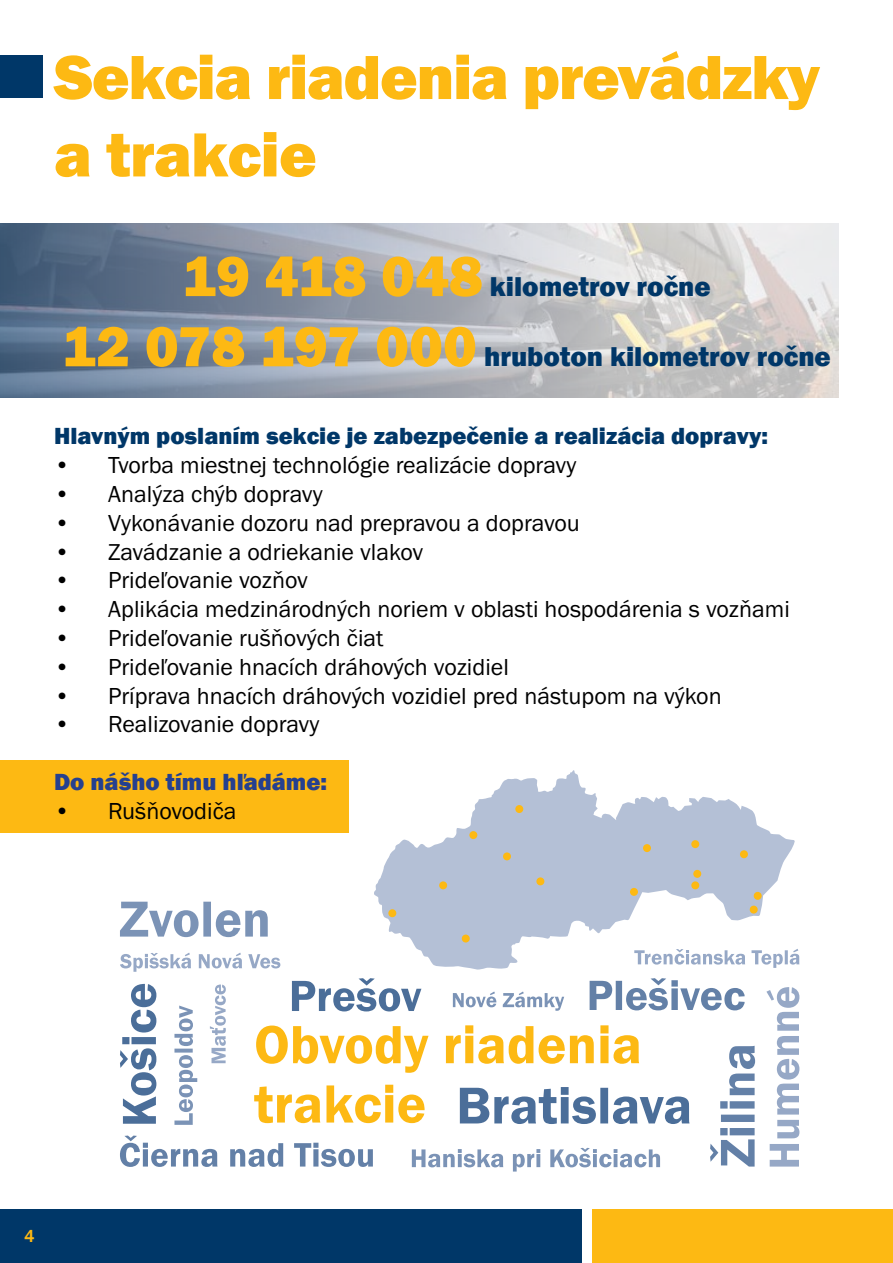
<style>
.page{position:relative;width:893px;height:1263px;background:#fff}
.page>*{position:absolute;margin:0;border:0;box-sizing:border-box;transform-origin:0 0}
.t1{font:800 64.5px/77.4px "Franklin Gothic";letter-spacing:-.02em;color:#fdb913}
.t2{font:800 28.05px "Franklin Gothic";color:#003768}
.t3{font:24px "Franklin Got Itc TOT Boo";color:#000}
.t4{font:800 24px "Franklin Gothic";color:#003768}
.t5{font:800 24px "Franklin Gothic";color:#25408f}
.t6{font:500 18px "Franklin Gothic";color:#fdb913}
.s1{font-size:58.5px;color:#fdb913}
</style>
<div class="page">
<div style="left:593px;top:1209px;width:300px;height:54px;background:#fdb913"></div>
<div style="left:0;top:1209px;width:582px;height:54px;background:#003768"></div>
<svg style="left:374px;top:770px;width:421px;height:200px;fill:#b4c0d6"></svg>
<div style="left:388px;top:909px;width:8px;height:8px;background:#fdb913;border-radius:50%"></div>
<div style="left:740px;top:850px;width:8px;height:8px;background:#fdb913;border-radius:50%"></div>
<div style="left:691px;top:881px;width:8px;height:8px;background:#fdb913;border-radius:50%"></div>
<div style="left:693px;top:870px;width:8px;height:8px;background:#fdb913;border-radius:50%"></div>
<div style="left:630px;top:888px;width:8px;height:8px;background:#fdb913;border-radius:50%"></div>
<div style="left:750px;top:906px;width:8px;height:7px;background:#fdb913;border-radius:50%"></div>
<div style="left:754px;top:892px;width:8px;height:8px;background:#fdb913;border-radius:50%"></div>
<div style="left:503px;top:852px;width:8px;height:8px;background:#fdb913;border-radius:50%"></div>
<div style="left:536px;top:877px;width:8px;height:8px;background:#fdb913;border-radius:50%"></div>
<div style="left:643px;top:844px;width:8px;height:8px;background:#fdb913;border-radius:50%"></div>
<div style="left:462px;top:934px;width:8px;height:8px;background:#fdb913;border-radius:50%"></div>
<div style="left:691px;top:840px;width:8px;height:8px;background:#fdb913;border-radius:50%"></div>
<div style="left:439px;top:881px;width:8px;height:8px;background:#fdb913;border-radius:50%"></div>
<div style="left:515px;top:805px;width:8px;height:8px;background:#fdb913;border-radius:50%"></div>
<div style="left:469px;top:831px;width:8px;height:8px;background:#fdb913;border-radius:50%"></div>
<svg style="left:710px;top:1046px;width:45px;height:120px"></svg>
<svg style="left:120px;top:953px;width:160px;height:19px"></svg>
<svg style="left:120px;top:984px;width:36px;height:140px"></svg>
<svg style="left:634px;top:949px;width:165px;height:19px"></svg>
<svg style="left:453px;top:991px;width:111px;height:20px"></svg>
<svg style="left:120px;top:902px;width:148px;height:35px"></svg>
<svg style="left:174px;top:1005px;width:23px;height:120px"></svg>
<svg style="left:292px;top:978px;width:129px;height:33px"></svg>
<svg style="left:766px;top:987px;width:33px;height:179px"></svg>
<svg style="left:412px;top:1148px;width:248px;height:23px"></svg>
<svg style="left:590px;top:978px;width:155px;height:32px"></svg>
<svg style="left:210px;top:984px;width:16px;height:79px"></svg>
<svg style="left:120px;top:1135px;width:253px;height:32px"></svg>
<svg style="left:254px;top:1025px;width:435px;height:99px"></svg>
<div style="left:0;top:760px;width:349px;height:72px;background:#fdb913"></div>
<svg style="left:0;top:223px;width:839px;height:174px"></svg>
<div style="left:0;top:55px;width:43px;height:43px;background:#003768"></div>
<h1 class="t1" style="left:54px;top:39px;width:767px">Sekcia riadenia prevádzky a trakcie</h1>
<p class="t2" style="left:182px;top:268px;width:530px"><span class="s1">19 418 048</span> kilometrov ročne</p>
<p class="t2" style="left:62px;top:339px;width:770px"><span class="s1">12 078 197 000</span> hruboton kilometrov ročne</p>
<p class="t4" style="left:54px;top:421px;width:715px">Hlavným poslaním sekcie je zabezpečenie a realizácia dopravy:</p>
<p class="t3" style="left:54px;top:452px;width:524px">• Tvorba miestnej technológie realizácie dopravy</p>
<p class="t3" style="left:54px;top:481px;width:270px">• Analýza chýb dopravy</p>
<p class="t3" style="left:54px;top:509px;width:527px">• Vykonávanie dozoru nad prepravou a dopravou</p>
<p class="t3" style="left:54px;top:538px;width:371px">• Zavádzanie a odriekanie vlakov</p>
<p class="t3" style="left:54px;top:567px;width:255px">• Prideľovanie vozňov</p>
<p class="t3" style="left:54px;top:596px;width:737px">• Aplikácia medzinárodných noriem v oblasti hospodárenia s vozňami</p>
<p class="t3" style="left:54px;top:625px;width:331px">• Prideľovanie rušňových čiat</p>
<p class="t3" style="left:54px;top:653px;width:456px">• Prideľovanie hnacích dráhových vozidiel</p>
<p class="t3" style="left:54px;top:682px;width:669px">• Príprava hnacích dráhových vozidiel pred nástupom na výkon</p>
<p class="t3" style="left:54px;top:711px;width:267px">• Realizovanie dopravy</p>
<p class="t5" style="left:54px;top:766px;width:275px">Do nášho tímu hľadáme:</p>
<p class="t3" style="left:54px;top:797px;width:184px">• Rušňovodiča</p>
<p class="t6" style="left:24px;top:1225px;width:12px">4</p>
</div>
